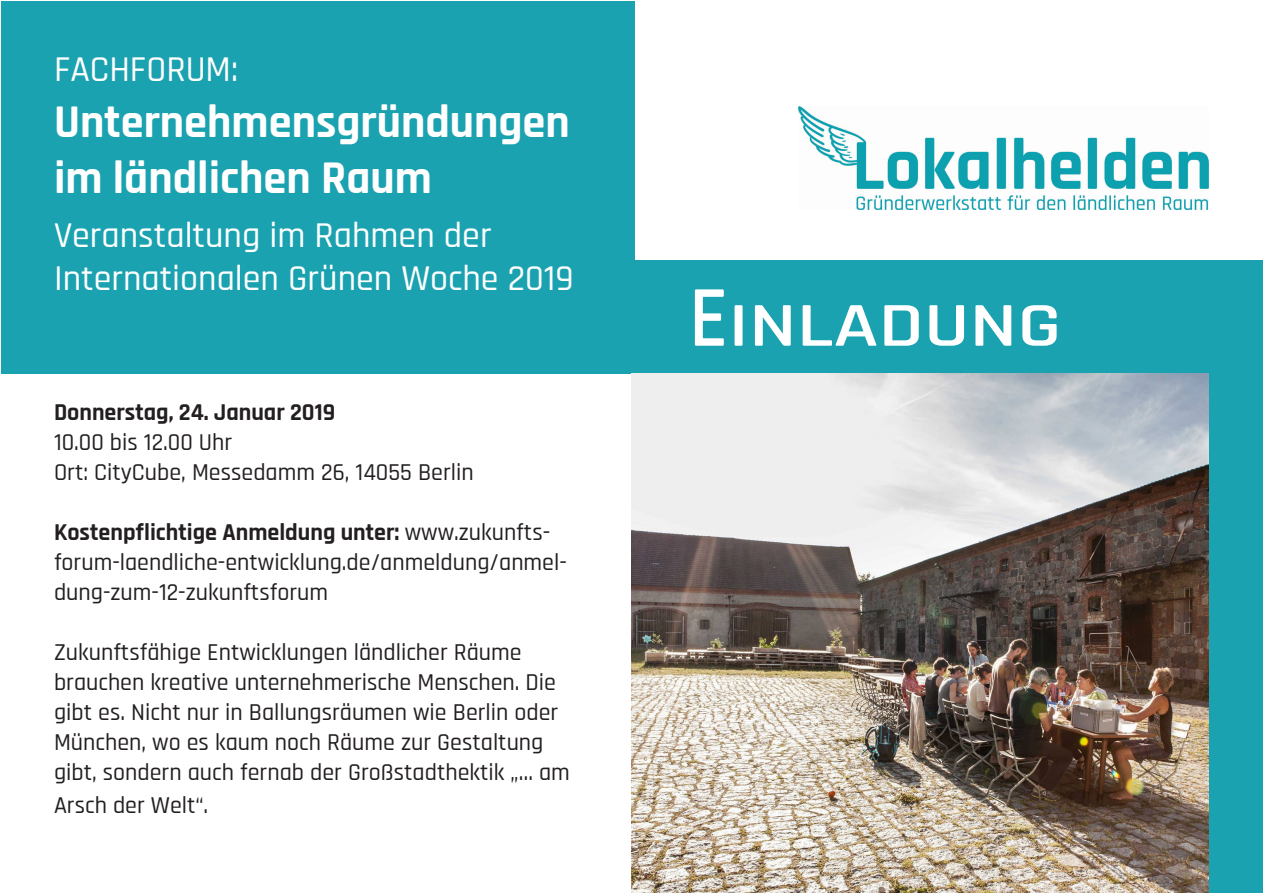
<style>
.page{position:relative;width:1263px;height:893px;background:#fff}
.page>*{position:absolute;margin:0;border:0;box-sizing:border-box;transform-origin:0 0}
.t1{font:600 63px "Rajdhani";color:#fff;scale:1.3 1}
.t2{font:700 46.5px/55.8px "Rajdhani";color:#fff}
.t3{font:500 36px/43.2px "Rajdhani";color:#fff}
.t4{font:500 24px/30px "Rajdhani";color:#231f20}
.t5{font:700 24px "Rajdhani";color:#231f20}
.s1{font-weight:700}
.s2{font-size:87.6px}
</style>
<div class="page">
<div style="left:1px;top:1px;width:633px;height:372px;background:#1ba2b0"></div>
<div style="left:631px;top:260px;width:632px;height:633px;background:#1ba2b0"></div>
<img style="left:631px;top:373px;width:578px;height:520px">
<img style="left:799px;top:106px;width:410px;height:104px">
<p class="t3" style="left:54px;top:49px;width:185px">FACHFORUM:</p>
<p class="t2" style="left:54px;top:95px;width:517px">Unternehmensgründungen im ländlichen Raum</p>
<p class="t3" style="left:54px;top:215px;width:521px">Veranstaltung im Rahmen der<br>Internationalen Grünen Woche 2019</p>
<p class="t5" style="left:54px;top:397px;width:283px">Donnerstag, 24. Januar 2019</p>
<p class="t4" style="left:54px;top:428px;width:180px">10.00 bis 12.00 Uhr</p>
<p class="t4" style="left:54px;top:458px;width:421px">Ort: CityCube, Messedamm 26, 14055 Berlin</p>
<p class="t4" style="left:54px;top:518px;width:514px"><span class="s1">Kostenpflichtige Anmeldung unter:</span> www.zukunfts&shy;forum-laendliche-entwicklung.de/anmeldung/anmel&shy;dung-zum-12-zukunftsforum</p>
<p class="t4" style="left:54px;top:638px;width:517px">Zukunftsfähige Entwicklungen ländlicher Räume brauchen kreative unternehmerische Menschen. Die gibt es. Nicht nur in Ballungsräumen wie Berlin oder München, wo es kaum noch Räume zur Gestaltung gibt, sondern auch fernab der Großstadthektik „… am</p>
<p class="t4" style="left:54px;top:791px;width:156px">Arsch der Welt“.</p>
<p class="t1" style="left:689px;top:288px;width:288px"><span class="s2">E</span>INLADUNG</p>
</div>
